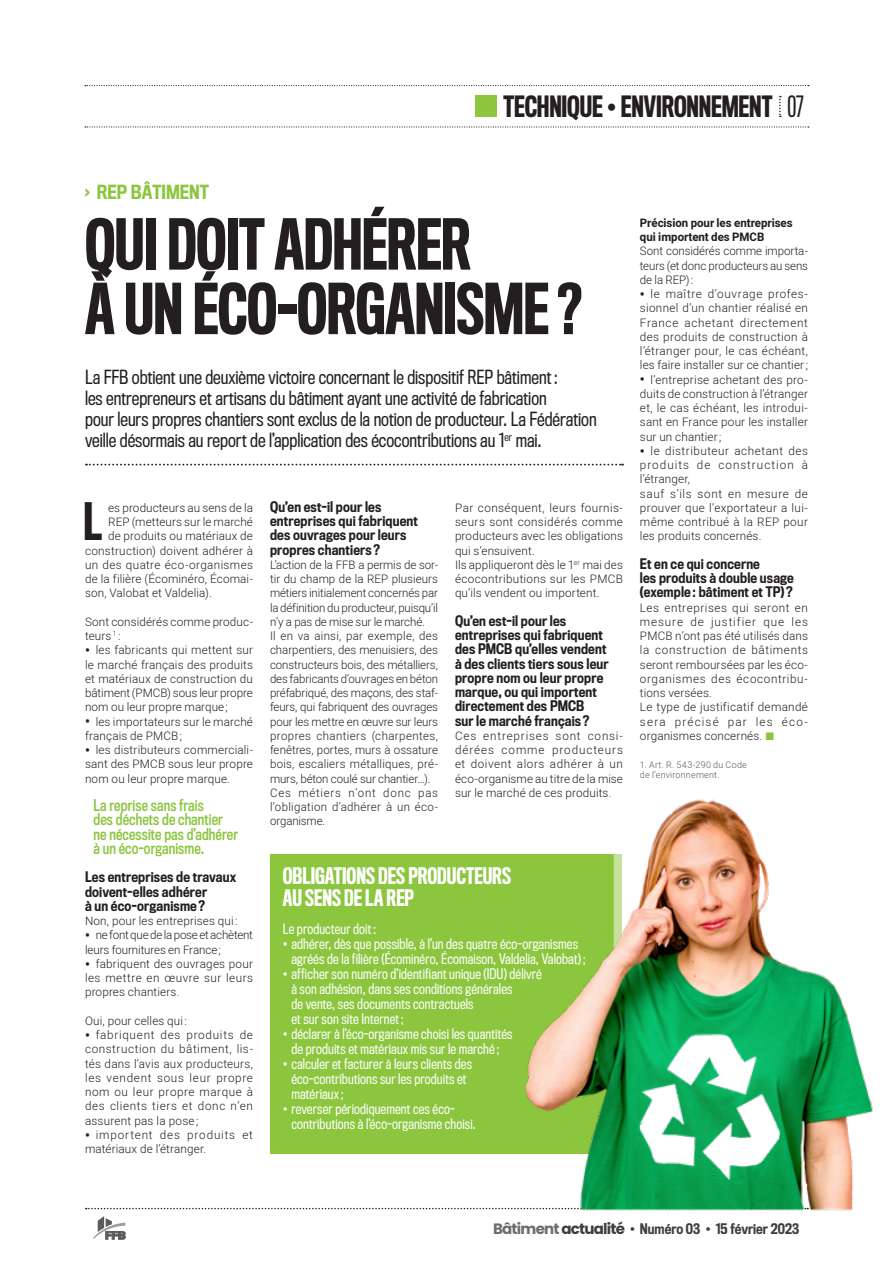
<style>
.page{position:relative;width:893px;height:1263px;background:#fff}
.page>*{position:absolute;margin:0;border:0;box-sizing:border-box;transform-origin:0 0}
.TITRE_1__article{font:500 64.5px/64.5px "Titling Gothic FB Comp";letter-spacing:-.01em;color:#231f20}
.TEXTE_lettrine__arti{font:500 47.4px "Titling Gothic FB Comp";color:#231f20}
.TITRE_droite__header{font:500 27px "Titling Gothic FB Comp";letter-spacing:-.005em;color:#231f20}
.TITRE__encadré{font:500 21px/22.5px "Titling Gothic FB Comp";letter-spacing:-.005em;color:#fff}
.CHAPO__article{font:18px/21px "Titling Gothic FB Cond";color:#231f20}
.SURTITRE__article{font:500 18px "Titling Gothic FB Cond";color:#8bc63e}
.TEXTE_en_valeur__art{font:15px/14.2px "Titling Gothic FB Cond Standard";letter-spacing:.01em;color:#8bc63e;scale:.95 1}
.TEXTE__encadré{font:13.5px/15px "Titling Gothic FB Cond";letter-spacing:.01em;color:#fff}
.INTERTITRE_3__articl{font:500 13.5px/14.2px "Titling Gothic FB Cond";letter-spacing:.015em;color:#231f20}
.t1{font:500 13.5px "Titling Gothic FB Cond";color:#3e3e3f}
.TEXTE__article{font:300 11.7px/14.2px "Heebo";letter-spacing:.01em;color:#231f20;text-align:justify}
.TEXTE_lettrine__arti-2{font:300 11.7px "Heebo";letter-spacing:.015em;color:#231f20}
.TEXTE__article-2{font:300 11.7px/14.2px "Heebo";letter-spacing:-.015em;color:#231f20}
.TEXTE__article-3{font:700 11.7px/14.2px "Heebo";letter-spacing:-.005em;color:#231f20}
.TEXTE__article-4{font:300 11.7px/14.2px "Heebo";letter-spacing:.055em;color:#231f20}
.NOTES__articles{font:300 9px/10.5px "Heebo";letter-spacing:.025em;color:#57585a}
.s1{font-weight:400}
.s2{font-weight:700;font-size:13.5px}
.s3{font-family:"Heebo";font-weight:700}
.s4{font-family:"Poppins";font-weight:700;font-size:15px;color:#6c6d70}
.s5{font-family:"Poppins";font-weight:700;font-size:15px}
.s6{font-family:"Poppins";font-weight:400;font-size:15px}
</style>
<div class="page">
<svg style="left:86px;top:1208px;width:430px;height:1px"></svg>
<svg style="left:93px;top:1216px;width:33px;height:23px"></svg>
<svg style="left:86px;top:464px;width:537px;height:1px"></svg>
<svg style="left:85px;top:126px;width:724px;height:2px"></svg>
<svg style="left:85px;top:85px;width:724px;height:1px"></svg>
<div style="left:475px;top:96px;width:22px;height:21px;background:#8bc63e"></div>
<svg style="left:779px;top:96px;width:2px;height:21px"></svg>
<div style="left:270px;top:854px;width:352px;height:299px;background:#8bc63e"></div>
<img style="left:517px;top:799px;width:356px;height:412px">
<img style="left:670px;top:934px;width:16px;height:16px">
<p class="TITRE_droite__header" style="left:503px;top:91px;width:302px">TECHNIQUE • ENVIRONNEMENT <span class="s1">07</span></p>
<p class="SURTITRE__article" style="left:85px;top:181px;width:126px">› REP BÂTIMENT</p>
<p class="TITRE_1__article" style="left:85px;top:214px;width:499px">QUI DOIT ADHÉRER<br>À UN ÉCO-ORGANISME?</p>
<p class="CHAPO__article" style="left:85px;top:367px;width:513px">La FFB obtient une deuxième victoire concernant le dispositif REP bâtiment:<br>les entrepreneurs et artisans du bâtiment ayant une activité de fabrication<br>pour leurs propres chantiers sont exclus de la notion de producteur. La Fédération veille désormais au report de l’application des écocontributions au 1<sup>er</sup> mai.</p>
<p class="TEXTE_lettrine__arti" style="left:84px;top:495px;width:20px">L</p>
<p class="TEXTE_lettrine__arti-2" style="left:108px;top:500px;width:146px">es producteurs au sens de la</p>
<p class="TEXTE_lettrine__arti-2" style="left:108px;top:514px;width:146px">REP (metteurs sur le marché</p>
<p class="TEXTE_lettrine__arti-2" style="left:108px;top:528px;width:146px">de produits ou matériaux de</p>
<p class="TEXTE_lettrine__arti-2" style="left:85px;top:542px;width:169px">construction) doivent adhérer à</p>
<p class="TEXTE_lettrine__arti-2" style="left:85px;top:557px;width:169px">un des quatre éco-organismes</p>
<p class="TEXTE_lettrine__arti-2" style="left:85px;top:571px;width:169px">de la filière (Écominéro, Écomai-</p>
<p class="TEXTE_lettrine__arti-2" style="left:85px;top:585px;width:128px">son, Valobat et Valdelia).</p>
<p class="TEXTE__article" style="left:85px;top:614px;width:169px">Sont considérés comme produc&shy;teurs <sup>1</sup> :</p>
<p class="TEXTE__article" style="left:85px;top:643px;width:169px"><span class="s2">•</span> les fabricants qui mettent sur le marché français des produits et matériaux de construction du bâtiment (PMCB) sous leur propre nom ou leur propre marque;</p>
<p class="TEXTE__article" style="left:85px;top:714px;width:169px"><span class="s2">•</span> les importateurs sur le marché français de PMCB;</p>
<p class="TEXTE__article" style="left:85px;top:743px;width:169px"><span class="s2">•</span> les distributeurs commerciali&shy;sant des PMCB sous leur propre nom ou leur propre marque.</p>
<p class="TEXTE_en_valeur__art" style="left:94px;top:799px;width:154px">La reprise sans frais<br>des déchets de chantier ne nécessite pas d’adhérer à un éco-organisme.</p>
<p class="INTERTITRE_3__articl" style="left:85px;top:870px;width:153px">Les entreprises de travaux doivent-elles adhérer<br>à un éco-organisme ?</p>
<p class="TEXTE__article" style="left:85px;top:914px;width:154px">Non, pour les entreprises qui :</p>
<p class="TEXTE__article-2" style="left:85px;top:928px;width:169px"><span class="s2">•</span> ne font que de la pose et achètent leurs fournitures en France;</p>
<p class="TEXTE__article" style="left:85px;top:956px;width:169px"><span class="s2">•</span> fabriquent des ouvrages pour les mettre en œuvre sur leurs propres chantiers.</p>
<p class="TEXTE__article" style="left:85px;top:1013px;width:103px">Oui, pour celles qui :</p>
<p class="TEXTE__article" style="left:85px;top:1028px;width:169px"><span class="s2">•</span> fabriquent des produits de construction du bâtiment, lis&shy;tés dans l’avis aux producteurs, les vendent sous leur propre nom ou leur propre marque à des clients tiers et donc n’en assurent pas la pose ;</p>
<p class="TEXTE__article-4" style="left:85px;top:1127px;width:169px"><span class="s2">•</span> importent des produits et matériaux de l’étranger.</p>
<p class="INTERTITRE_3__articl" style="left:270px;top:500px;width:149px">Qu’en est-il pour les entreprises qui fabriquent des ouvrages pour leurs propres chantiers ?</p>
<p class="TEXTE__article" style="left:270px;top:557px;width:169px">L’action de la FFB a permis de sor&shy;tir du champ de la REP plusieurs métiers initialement concernés par la définition du producteur, puisqu’il n’y a pas de mise sur le marché.</p>
<p class="TEXTE__article" style="left:270px;top:629px;width:169px">Il en va ainsi, par exemple, des charpentiers, des menuisiers, des constructeurs bois, des métalliers, des fabricants d’ouvrages en béton préfabriqué, des maçons, des staf&shy;feurs, qui fabriquent des ouvrages pour les mettre en œuvre sur leurs propres chantiers (charpentes, fenêtres, portes, murs à ossature bois, escaliers métalliques, pré&shy;murs, béton coulé sur chantier…).</p>
<p class="TEXTE__article" style="left:270px;top:785px;width:169px">Ces métiers n’ont donc pas l’obligation d’adhérer à un éco&shy;organisme.</p>
<p class="TEXTE__article" style="left:455px;top:500px;width:169px">Par conséquent, leurs fournis&shy;seurs sont considérés comme producteurs avec les obligations qui s’ensuivent.</p>
<p class="TEXTE__article" style="left:455px;top:557px;width:169px">Ils appliqueront dès le 1<sup>er</sup> mai des écocontributions sur les PMCB qu’ils vendent ou importent.</p>
<p class="INTERTITRE_3__articl" style="left:455px;top:614px;width:155px">Qu’en est-il pour les entreprises qui fabriquent des PMCB qu’elles vendent à des clients tiers sous leur propre nom ou leur propre marque, ou qui importent directement des PMCB<br>sur le marché français ?</p>
<p class="TEXTE__article" style="left:455px;top:728px;width:169px">Ces entreprises sont consi&shy;dérées comme producteurs et doivent alors adhérer à un éco-organisme au titre de la mise sur le marché de ces produits.</p>
<p class="TITRE__encadré" style="left:283px;top:865px;width:230px">OBLIGATIONS DES PRODUCTEURS<br>AU SENS DE LA REP</p>
<p class="TEXTE__encadré" style="left:283px;top:921px;width:95px">Le producteur doit:</p>
<p class="TEXTE__encadré" style="left:291px;top:936px;width:296px;text-indent:-9px"><span class="s3">•</span> adhérer, dès que possible, à l’un des quatre éco-organismes agréés de la filière (Écominéro, Écomaison, Valdelia, Valobat) ;</p>
<p class="TEXTE__encadré" style="left:291px;top:966px;width:252px;text-indent:-9px"><span class="s3">•</span> afficher son numéro d’identifiant unique (IDU) délivré à son adhésion, dans ses conditions générales<br>de vente, ses documents contractuels<br>et sur son site Internet;</p>
<p class="TEXTE__encadré" style="left:283px;top:1026px;width:231px;text-align:center"><span class="s3">•</span> déclarer à l’éco-organisme choisi les quantités de produits et matériaux mis sur le marché ;</p>
<p class="TEXTE__encadré" style="left:291px;top:1056px;width:182px;text-indent:-9px"><span class="s3">•</span> calculer et facturer à leurs clients des éco-contributions sur les produits et matériaux;</p>
<p class="TEXTE__encadré" style="left:291px;top:1101px;width:186px;text-indent:-9px"><span class="s3">•</span> reverser périodiquement ces éco&shy;contributions à l’éco-organisme choisi.</p>
<p class="TEXTE__article-3" style="left:640px;top:216px;width:154px">Précision pour les entreprises qui importent des PMCB</p>
<p class="TEXTE__article" style="left:640px;top:244px;width:169px">Sont considérés comme importa&shy;teurs (et donc producteurs au sens de la REP):</p>
<p class="TEXTE__article" style="left:640px;top:287px;width:169px"><span class="s2">•</span> le maître d’ouvrage profes&shy;sionnel d’un chantier réalisé en France achetant directement des produits de construction à l’étranger pour, le cas échéant, les faire installer sur ce chantier;</p>
<p class="TEXTE__article" style="left:640px;top:372px;width:169px"><span class="s2">•</span> l’entreprise achetant des pro&shy;duits de construction à l’étranger et, le cas échéant, les introdui&shy;sant en France pour les installer sur un chantier;</p>
<p class="TEXTE__article" style="left:640px;top:443px;width:169px"><span class="s2">•</span> le distributeur achetant des produits de construction à l’étranger,</p>
<p class="TEXTE__article" style="left:640px;top:486px;width:169px">sauf s’ils sont en mesure de prouver que l’exportateur a lui&shy;même contribué à la REP pour les produits concernés.</p>
<p class="INTERTITRE_3__articl" style="left:640px;top:557px;width:155px">Et en ce qui concerne<br>les produits à double usage (exemple : bâtiment et TP) ?</p>
<p class="TEXTE__article" style="left:640px;top:600px;width:169px">Les entreprises qui seront en mesure de justifier que les PMCB n’ont pas été utilisés dans la construction de bâtiments seront remboursées par les éco&shy;organismes des écocontribu&shy;tions versées.</p>
<p class="TEXTE__article" style="left:640px;top:700px;width:169px">Le type de justificatif demandé sera précisé par les éco&shy;organismes concernés.</p>
<p class="NOTES__articles" style="left:640px;top:759px;width:108px">1. Art. R. 543-290 du Code de l’environnement.</p>
<p class="t1" style="left:493px;top:1220px;width:308px"><span class="s4">Bâtiment</span> <span class="s5">actualité</span> <span class="s6">•</span> Numéro 03 <span class="s6">•</span> 15 février 2023</p>
</div>
